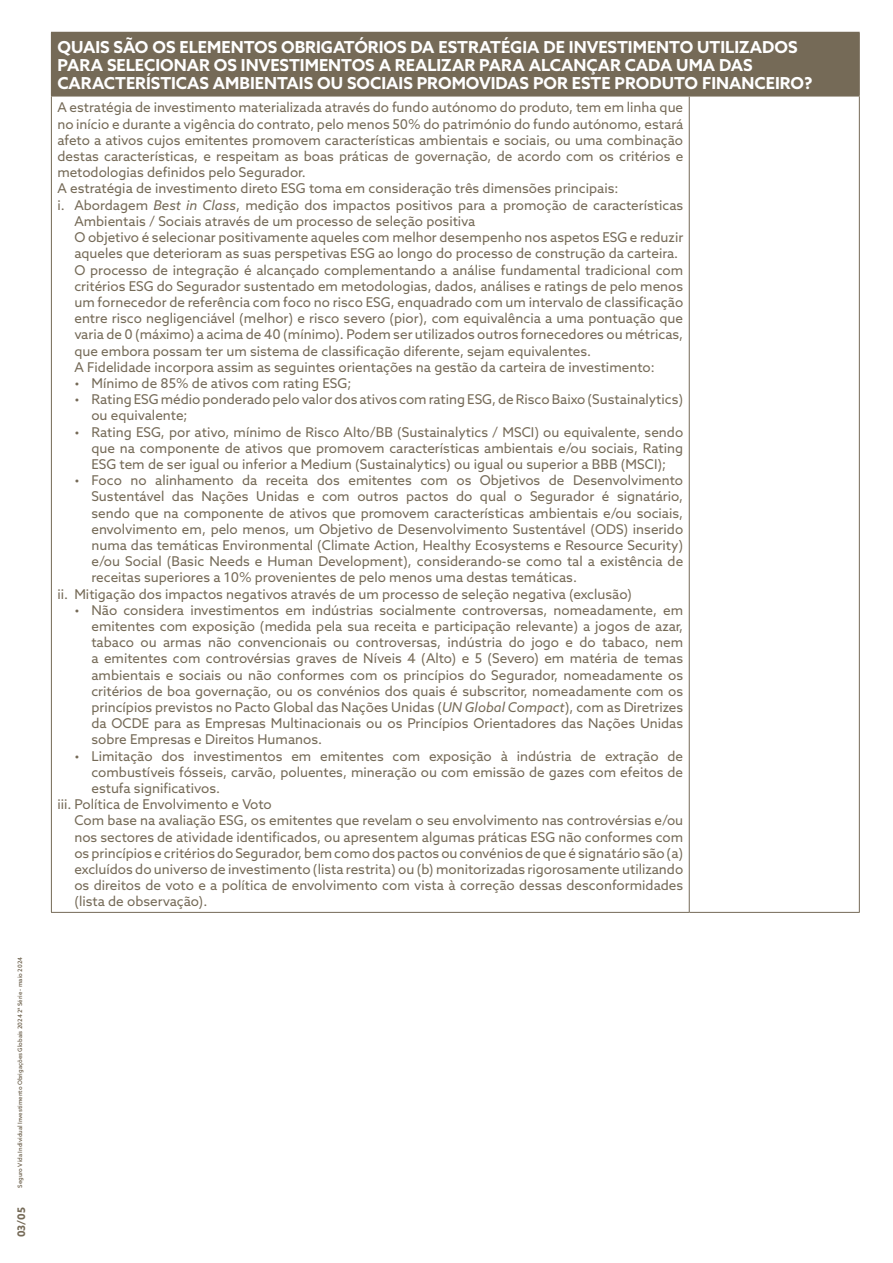
<style>
.page{position:relative;width:893px;height:1263px;background:#fff}
.page>*{position:absolute;margin:0;border:0;box-sizing:border-box;transform-origin:0 0}
.t1{font:700 16.5px/18px "Azo Sans";color:#fff}
.t2{font:13.5px/16.2px "Azo Sans";color:#756a57;text-align:justify}
.t3{font:700 10.5px "Azo Sans";color:#756a57}
.t4{font:500 6px "Azo Sans";color:#756a57}
.s1{font-style:italic}
</style>
<div class="page">
<div style="left:51px;top:32px;width:808px;height:64px;background:#756a57"></div>
<hr style="left:689px;top:32px;width:171px;height:1px;background:#756a57">
<hr style="left:859px;top:33px;width:1px;height:63px;background:#756a57">
<hr style="left:51px;top:96px;width:638px;height:1px;background:#756a57">
<hr style="left:51px;top:96px;width:1px;height:816px;background:#756a57">
<hr style="left:689px;top:96px;width:171px;height:1px;background:#756a57">
<hr style="left:689px;top:96px;width:1px;height:816px;background:#756a57">
<hr style="left:859px;top:96px;width:1px;height:816px;background:#756a57">
<hr style="left:51px;top:912px;width:638px;height:1px;background:#756a57">
<hr style="left:689px;top:912px;width:171px;height:1px;background:#756a57">
<p class="t4" style="left:16px;top:1188px;width:232px;rotate:-90deg">Seguro Vida Individual Investimento Obrigações Globais 2024 2ª Série - maio 2024</p>
<p class="t3" style="left:14px;top:1237px;width:32px;rotate:-90deg">03/05</p>
<p class="t1" style="left:57px;top:37px;width:757px">QUAIS SÃO OS ELEMENTOS OBRIGATÓRIOS DA ESTRATÉGIA DE INVESTIMENTO UTILIZADOS<br>PARA SELECIONAR OS INVESTIMENTOS A REALIZAR PARA ALCANÇAR CADA UMA DAS<br>CARACTERÍSTICAS AMBIENTAIS OU SOCIAIS PROMOVIDAS POR ESTE PRODUTO FINANCEIRO?</p>
<p class="t2" style="left:57px;top:99px;width:627px">A estratégia de investimento materializada através do fundo autónomo do produto, tem em linha que</p>
<p class="t2" style="left:57px;top:116px;width:627px">no início e durante a vigência do contrato, pelo menos 50% do património do fundo autónomo, estará</p>
<p class="t2" style="left:57px;top:132px;width:627px">afeto a ativos cujos emitentes promovem características ambientais e sociais, ou uma combinação</p>
<p class="t2" style="left:57px;top:148px;width:627px">destas características, e respeitam as boas práticas de governação, de acordo com os critérios e</p>
<p class="t2" style="left:57px;top:164px;width:250px">metodologias definidos pelo Segurador.</p>
<p class="t2" style="left:57px;top:180px;width:563px">A estratégia de investimento direto ESG toma em consideração três dimensões principais:</p>
<p class="t2" style="left:57px;top:197px;width:627px">i. Abordagem <span class="s1">Best in Class</span>, medição dos impactos positivos para a promoção de características</p>
<p class="t2" style="left:74px;top:213px;width:402px">Ambientais / Sociais através de um processo de seleção positiva</p>
<p class="t2" style="left:74px;top:229px;width:610px">O objetivo é selecionar positivamente aqueles com melhor desempenho nos aspetos ESG e reduzir</p>
<p class="t2" style="left:74px;top:245px;width:605px">aqueles que deterioram as suas perspetivas ESG ao longo do processo de construção da carteira.</p>
<p class="t2" style="left:74px;top:261px;width:610px">O processo de integração é alcançado complementando a análise fundamental tradicional com</p>
<p class="t2" style="left:74px;top:278px;width:610px">critérios ESG do Segurador sustentado em metodologias, dados, análises e ratings de pelo menos</p>
<p class="t2" style="left:74px;top:294px;width:610px">um fornecedor de referência com foco no risco ESG, enquadrado com um intervalo de classificação</p>
<p class="t2" style="left:74px;top:310px;width:610px">entre risco negligenciável (melhor) e risco severo (pior), com equivalência a uma pontuação que</p>
<p class="t2" style="left:74px;top:326px;width:610px">varia de 0 (máximo) a acima de 40 (mínimo). Podem ser utilizados outros fornecedores ou métricas,</p>
<p class="t2" style="left:74px;top:342px;width:518px">que embora possam ter um sistema de classificação diferente, sejam equivalentes.</p>
<p class="t2" style="left:74px;top:359px;width:582px">A Fidelidade incorpora assim as seguintes orientações na gestão da carteira de investimento:</p>
<p class="t2" style="left:74px;top:375px;width:279px">• Mínimo de 85% de ativos com rating ESG;</p>
<p class="t2" style="left:91px;top:391px;width:593px;text-indent:-17px">• Rating ESG médio ponderado pelo valor dos ativos com rating ESG, de Risco Baixo (Sustainalytics) ou equivalente;</p>
<p class="t2" style="left:91px;top:423px;width:593px;text-indent:-17px">• Rating ESG, por ativo, mínimo de Risco Alto/BB (Sustainalytics / MSCI) ou equivalente, sendo que na componente de ativos que promovem características ambientais e/ou sociais, Rating ESG tem de ser igual ou inferior a Medium (Sustainalytics) ou igual ou superior a BBB (MSCI);</p>
<p class="t2" style="left:74px;top:472px;width:610px">• Foco no alinhamento da receita dos emitentes com os Objetivos de Desenvolvimento</p>
<p class="t2" style="left:91px;top:488px;width:593px">Sustentável das Nações Unidas e com outros pactos do qual o Segurador é signatário,</p>
<p class="t2" style="left:91px;top:504px;width:593px">sendo que na componente de ativos que promovem características ambientais e/ou sociais,</p>
<p class="t2" style="left:91px;top:521px;width:593px">envolvimento em, pelo menos, um Objetivo de Desenvolvimento Sustentável (ODS) inserido</p>
<p class="t2" style="left:91px;top:537px;width:593px">numa das temáticas Environmental (Climate Action, Healthy Ecosystems e Resource Security)</p>
<p class="t2" style="left:91px;top:553px;width:593px">e/ou Social (Basic Needs e Human Development), considerando-se como tal a existência de</p>
<p class="t2" style="left:91px;top:569px;width:487px">receitas superiores a 10% provenientes de pelo menos uma destas temáticas.</p>
<p class="t2" style="left:57px;top:585px;width:576px">ii. Mitigação dos impactos negativos através de um processo de seleção negativa (exclusão)</p>
<p class="t2" style="left:91px;top:602px;width:593px;text-indent:-17px">• Não considera investimentos em indústrias socialmente controversas, nomeadamente, em emitentes com exposição (medida pela sua receita e participação relevante) a jogos de azar, tabaco ou armas não convencionais ou controversas, indústria do jogo e do tabaco, nem a emitentes com controvérsias graves de Níveis 4 (Alto) e 5 (Severo) em matéria de temas ambientais e sociais ou não conformes com os princípios do Segurador, nomeadamente os critérios de boa governação, ou os convénios dos quais é subscritor, nomeadamente com os princípios previstos no Pacto Global das Nações Unidas (<span class="s1">UN Global Compact</span>), com as Diretrizes da OCDE para as Empresas Multinacionais ou os Princípios Orientadores das Nações Unidas sobre Empresas e Direitos Humanos.</p>
<p class="t2" style="left:74px;top:747px;width:610px">• Limitação dos investimentos em emitentes com exposição à indústria de extração de</p>
<p class="t2" style="left:91px;top:764px;width:593px">combustíveis fósseis, carvão, poluentes, mineração ou com emissão de gazes com efeitos de</p>
<p class="t2" style="left:91px;top:780px;width:130px">estufa significativos.</p>
<p class="t2" style="left:57px;top:796px;width:216px">iii. Política de Envolvimento e Voto</p>
<p class="t2" style="left:74px;top:812px;width:610px">Com base na avaliação ESG, os emitentes que revelam o seu envolvimento nas controvérsias e/ou</p>
<p class="t2" style="left:74px;top:828px;width:610px">nos sectores de atividade identificados, ou apresentem algumas práticas ESG não conformes com</p>
<p class="t2" style="left:74px;top:845px;width:610px">os princípios e critérios do Segurador, bem como dos pactos ou convénios de que é signatário são (a)</p>
<p class="t2" style="left:74px;top:861px;width:610px">excluídos do universo de investimento (lista restrita) ou (b) monitorizadas rigorosamente utilizando</p>
<p class="t2" style="left:74px;top:877px;width:610px">os direitos de voto e a política de envolvimento com vista à correção dessas desconformidades</p>
<p class="t2" style="left:74px;top:893px;width:134px">(lista de observação).</p>
</div>
